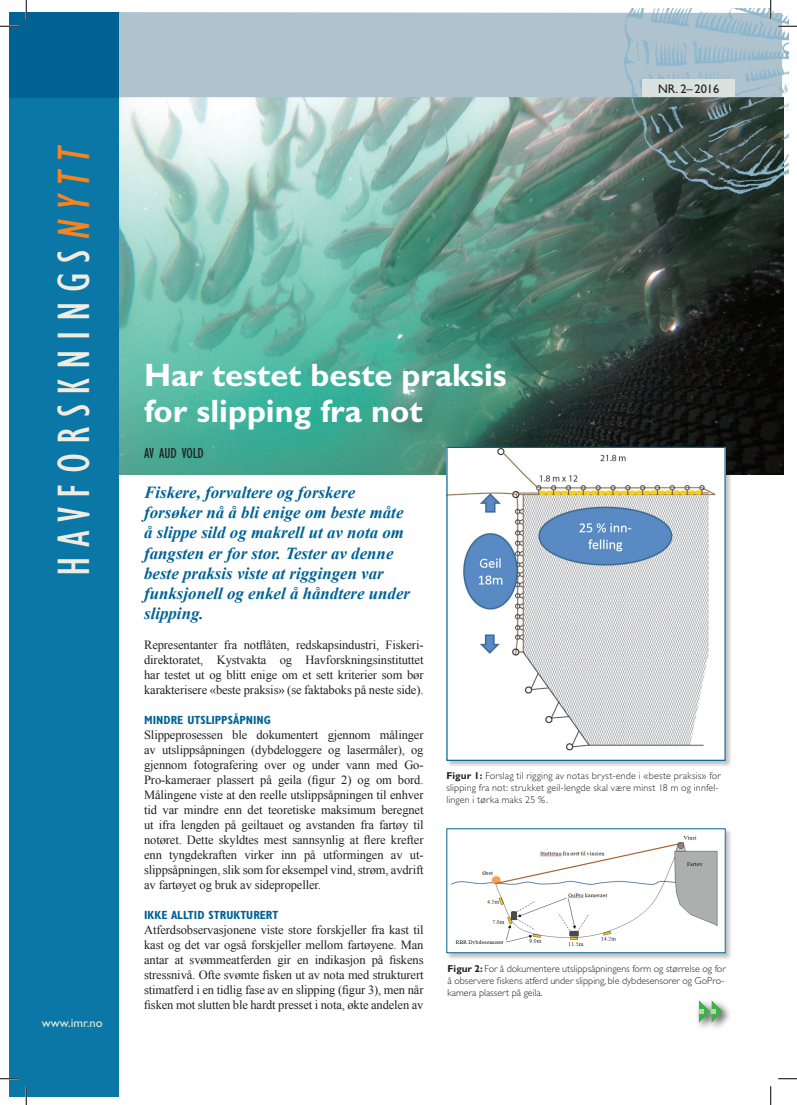
<style>
.page{position:relative;width:797px;height:1105px;background:#fff}
.page>*{position:absolute;margin:0;border:0;box-sizing:border-box;transform-origin:0 0}
.t1{font:condensed 46.88px "Gill Sans";letter-spacing:.2em;color:#f1ece2}
.t2{font:700 32.5px/36.2px "Gill Sans";color:#fff}
.t3{font:italic 700 16.88px/20.2px "Times New Roman";color:#006295}
.t4{font:condensed 15px "Gill Sans";letter-spacing:-.005em;color:#231f20}
.t5{font:12.5px/15px "Times New Roman";letter-spacing:-.01em;color:#231f20;text-align:justify}
.t6{font:12.5px "Gill Sans";color:#e6e8dc}
.t7{font:12.5px "Gill Sans";color:#231f20}
.t8{font:700 condensed 11.88px "Gill Sans";color:#006295}
.t9{font:300 10px/12px "Gill Sans";color:#231f20}
.t10{font:300 10px/12px "Gill Sans";letter-spacing:.02em;color:#231f20}
.s1{font-style:italic;color:#f58420}
.s2{font-weight:700}
</style>
<div class="page">
<img style="left:118px;top:97px;width:665px;height:377px">
<div style="left:118px;top:12px;width:493px;height:85px;background:#aec3ce"></div>
<div style="left:9px;top:97px;width:109px;height:999px;background:#0a77a7"></div>
<div style="left:9px;top:12px;width:109px;height:85px;background:#006295"></div>
<img style="left:611px;top:9px;width:177px;height:192px">
<div style="left:642px;top:79px;width:92px;height:18px;background:#d9e2de"></div>
<div style="left:695px;top:997px;width:38px;height:35px;background:#231f20;opacity:.75"></div>
<svg style="left:699px;top:1000px;width:23px;height:22px"></svg>
<div style="left:446px;top:446px;width:287px;height:322px;background:#231f20;opacity:.28"></div>
<img style="left:448px;top:449px;width:275px;height:310px">
<div style="left:446px;top:447px;width:279px;height:314px;border:1px solid #006295"></div>
<div style="left:446px;top:828px;width:286px;height:133px;background:#231f20;opacity:.28"></div>
<img style="left:448px;top:830px;width:275px;height:121px">
<svg style="left:0;top:25px;width:19px;height:2px"></svg>
<svg style="left:778px;top:25px;width:19px;height:2px"></svg>
<svg style="left:0;top:1078px;width:19px;height:1px"></svg>
<svg style="left:778px;top:1078px;width:19px;height:1px"></svg>
<svg style="left:25px;top:0;width:2px;height:19px"></svg>
<svg style="left:25px;top:1086px;width:2px;height:19px"></svg>
<svg style="left:770px;top:0;width:1px;height:19px"></svg>
<svg style="left:770px;top:1086px;width:1px;height:19px"></svg>
<h1 class="t1" style="left:49px;top:576px;width:437px;rotate:-90deg">HAVFORSKNINGS<span class="s1">NYTT</span></h1>
<p class="t6" style="left:42px;top:1016px;width:62px">www.imr.no</p>
<h2 class="t2" style="left:144px;top:357px;width:364px">Har testet beste praksis for slipping fra not</h2>
<p class="t4" style="left:144px;top:445px;width:61px">AV AUD VOLD</p>
<p class="t7" style="left:658px;top:81px;width:63px">NR. 2– 2016</p>
<h3 class="t3" style="left:144px;top:481px;width:267px">Fiskere, forvaltere og forskere forsøker nå å bli enige om beste måte å slippe sild og makrell ut av nota om fangsten er for stor. Tester av denne beste praksis viste at riggingen var funksjonell og enkel å håndtere under slipping.</h3>
<p class="t5" style="left:144px;top:637px;width:281px">Representanter fra notflåten, redskapsindustri, Fiskeri&shy;direktoratet, Kystvakta og Havforskningsinstituttet har testet ut og blitt enige om et sett kriterier som bør karakterisere «beste praksis» (se faktaboks på neste side).</p>
<p class="t8" style="left:144px;top:713px;width:128px">MINDRE UTSLIPPSÅPNING</p>
<p class="t5" style="left:144px;top:727px;width:281px">Slippeprosessen ble dokumentert gjennom målinger av utslippsåpningen (dybdeloggere og lasermåler), og gjennom fotografering over og under vann med Go-Pro-kameraer plassert på geila (figur 2) og om bord.<br>Målingene viste at den reelle utslippsåpningen til enhver tid var mindre enn det teoretiske maksimum beregnet ut ifra lengden på geiltauet og avstanden fra fartøy til notøret. Dette skyldtes mest sannsynlig at flere krefter enn tyngdekraften virker inn på utformingen av ut&shy;slippsåpningen, slik som for eksempel vind, strøm, avdrift av fartøyet og bruk av sidepropeller.</p>
<p class="t8" style="left:144px;top:908px;width:136px">IKKE ALLTID STRUKTURERT</p>
<p class="t5" style="left:144px;top:922px;width:281px">Atferdsobservasjonene viste store forskjeller fra kast til kast og det var også forskjeller mellom fartøyene. Man antar at svømmeatferden gir en indikasjon på fiskens stressnivå. Ofte svømte fisken ut av nota med strukturert stimatferd i en tidlig fase av en slipping (figur 3), men når fisken mot slutten ble hardt presset i nota, økte andelen av</p>
<p class="t10" style="left:446px;top:770px;width:276px"><span class="s2">Figur 1:</span> Forslag til rigging av notas bryst-ende i «beste praksis» for slipping fra not: strukket geil-lengde skal være minst 18 m og innfel&shy;lingen i tørka maks 25 %.</p>
<p class="t9" style="left:447px;top:963px;width:279px"><span class="s2">Figur 2:</span> For å dokumentere utslippsåpningens form og størrelse og for å observere fiskens atferd under slipping, ble dybdesensorer og GoPro&shy;kamera plassert på geila.</p>
</div>
